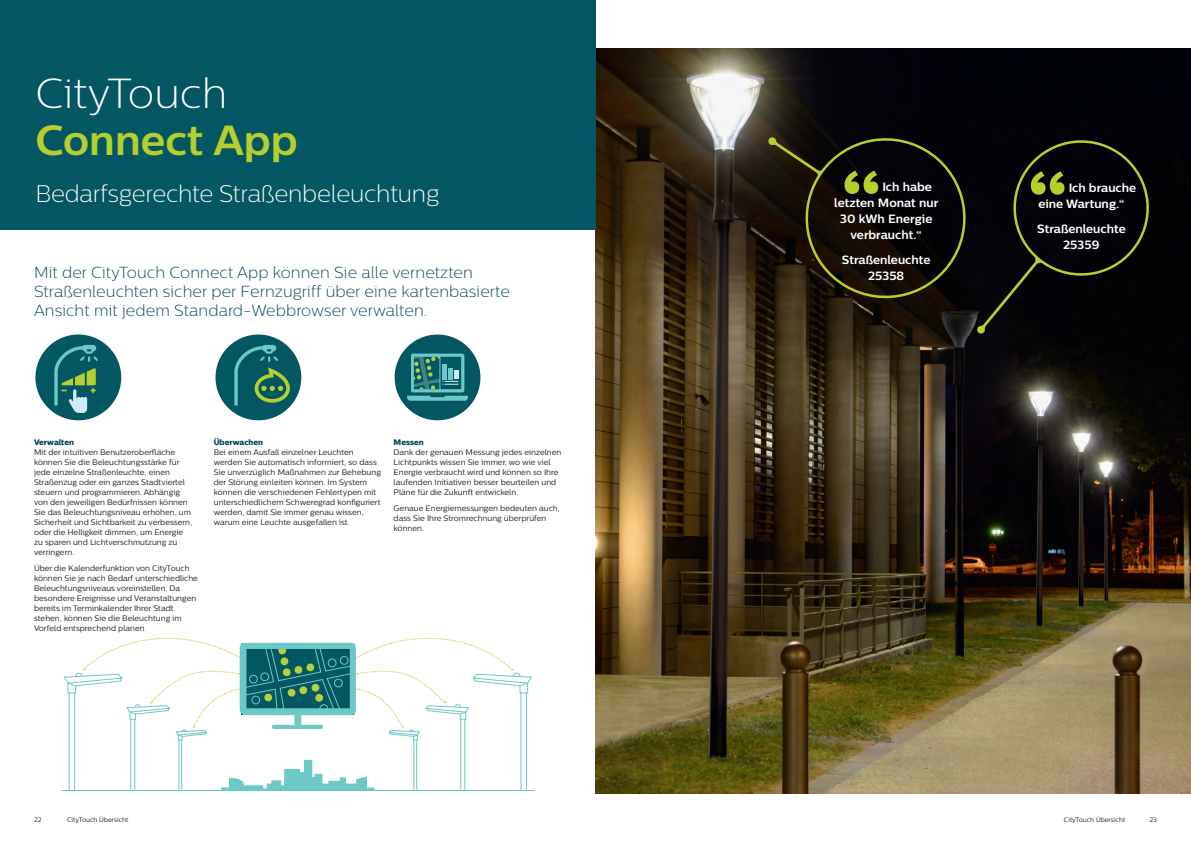
<style>
.page{position:relative;width:1191px;height:842px;background:#fff}
.page>*{position:absolute;margin:0;border:0;box-sizing:border-box;transform-origin:0 0}
.body_text_7_5pt_bold{font:80px "Centrale Sans X Bold";color:#b6cf2f}
.t1{font:700 42px/47px "Centrale Sans";color:#b6cf2f}
.t2{font:24px "Centrale Sans X Light";letter-spacing:-.01em;color:#fff}
.CopyText_light_16_19{font:16px/19px "Centrale Sans X Light";letter-spacing:.005em;color:#004356}
.body_text_7_5pt_bold-2{font:700 12px/16px "Centrale Sans";color:#fff;text-align:center}
.body_text_7_5pt_bold-3{font:8px/10px "Centrale Sans";color:#231f20}
.t3{font:6.5px "Centrale Sans";color:#231f20}
.s1{font-family:"Centrale Sans X Light";font-weight:400;color:#fff}
.s2{font-family:"Centrale Sans X Bold";color:#004356}
</style>
<div class="page">
<img style="left:595px;top:48px;width:596px;height:746px">
<div style="left:0;top:0;width:596px;height:230px;background:#035762"></div>
<div style="left:976px;top:138px;width:174px;height:196px;background:#030308"></div>
<svg style="left:768px;top:132px;width:201px;height:173px;background:#151108"></svg>
<div style="left:215px;top:334px;width:86px;height:86px;background:#035762;border-radius:50%"></div>
<svg style="left:234px;top:345px;width:56px;height:60px"></svg>
<div style="left:35px;top:334px;width:86px;height:86px;background:#035762;border-radius:50%"></div>
<svg style="left:54px;top:345px;width:44px;height:68px"></svg>
<div style="left:394px;top:334px;width:86px;height:86px;background:#035762;border-radius:50%"></div>
<svg style="left:407px;top:354px;width:61px;height:47px"></svg>
<svg style="left:63px;top:637px;width:469px;height:153px"></svg>
<hr style="left:61px;top:790px;width:474px;height:1px;background:#6cc9c7">
<p class="t1" style="left:35px;top:69px;width:264px"><span class="s1">CityTouch<br></span>Connect App</p>
<p class="t2" style="left:35px;top:180px;width:405px">Bedarfsgerechte Straßenbeleuchtung</p>
<p class="CopyText_light_16_19" style="left:34px;top:263px;width:477px">Mit der CityTouch Connect App können Sie alle vernetzten<br>Straßenleuchten sicher per Fernzugriff über eine kartenbasierte<br>Ansicht mit jedem Standard-Webbrowser verwalten.</p>
<p class="body_text_7_5pt_bold-3" style="left:34px;top:437px;width:160px"><span class="s2">Verwalten<br></span>Mit der intuitiven Benutzeroberfläche können Sie die Beleuchtungsstärke für jede einzelne Straßenleuchte, einen Straßenzug oder ein ganzes Stadtviertel steuern und programmieren. Abhängig von den jeweiligen Bedürfnissen können Sie das Beleuchtungsniveau erhöhen, um Sicherheit und Sichtbarkeit zu verbessern, oder die Helligkeit dimmen, um Energie zu sparen und Lichtverschmutzung zu verringern.</p>
<p class="body_text_7_5pt_bold-3" style="left:34px;top:563px;width:165px">Über die Kalenderfunktion von CityTouch können Sie je nach Bedarf unterschiedliche Beleuchtungsniveaus voreinstellen. Da besondere Ereignisse und Veranstaltungen bereits im Terminkalender Ihrer Stadt stehen, können Sie die Beleuchtung im Vorfeld entsprechend planen.</p>
<p class="body_text_7_5pt_bold-3" style="left:214px;top:437px;width:169px"><span class="s2">Überwachen<br></span>Bei einem Ausfall einzelner Leuchten werden Sie automatisch informiert, so dass Sie unverzüglich Maßnahmen zur Behebung der Störung einleiten können. Im System können die verschiedenen Fehlertypen mit unterschiedlichem Schweregrad konfiguriert werden, damit Sie immer genau wissen, warum eine Leuchte ausgefallen ist.</p>
<p class="body_text_7_5pt_bold-3" style="left:394px;top:437px;width:169px"><span class="s2">Messen<br></span>Dank der genauen Messung jedes einzelnen Lichtpunkts wissen Sie immer, wo wie viel Energie verbraucht wird und können so Ihre laufenden Initiativen besser beurteilen und Pläne für die Zukunft entwickeln.</p>
<p class="body_text_7_5pt_bold-3" style="left:394px;top:503px;width:168px">Genaue Energiemessungen bedeuten auch, dass Sie Ihre Stromrechnung überprüfen können.</p>
<p class="body_text_7_5pt_bold" style="left:840px;top:148px;width:43px">“</p>
<p class="body_text_7_5pt_bold-2" style="left:882px;top:179px;width:51px">Ich habe</p>
<p class="body_text_7_5pt_bold-2" style="left:834px;top:195px;width:106px">letzten Monat nur</p>
<p class="body_text_7_5pt_bold-2" style="left:840px;top:211px;width:94px">30 kWh Energie</p>
<p class="body_text_7_5pt_bold-2" style="left:850px;top:227px;width:73px">verbraucht.“</p>
<p class="body_text_7_5pt_bold-2" style="left:842px;top:251px;width:90px">Straßenleuchte<br>25358</p>
<p class="body_text_7_5pt_bold" style="left:1026px;top:149px;width:43px">“</p>
<p class="body_text_7_5pt_bold-2" style="left:1038px;top:180px;width:99px;text-align:left;text-indent:30px">Ich brauche eine Wartung.“</p>
<p class="body_text_7_5pt_bold-2" style="left:1037px;top:220px;width:90px">Straßenleuchte<br>25359</p>
<p class="t3" style="left:34px;top:816px;width:9px">22</p>
<p class="t3" style="left:67px;top:816px;width:63px">CityTouch Übersicht</p>
<p class="t3" style="left:1064px;top:816px;width:63px">CityTouch Übersicht</p>
<p class="t3" style="left:1149px;top:816px;width:9px">23</p>
</div>
